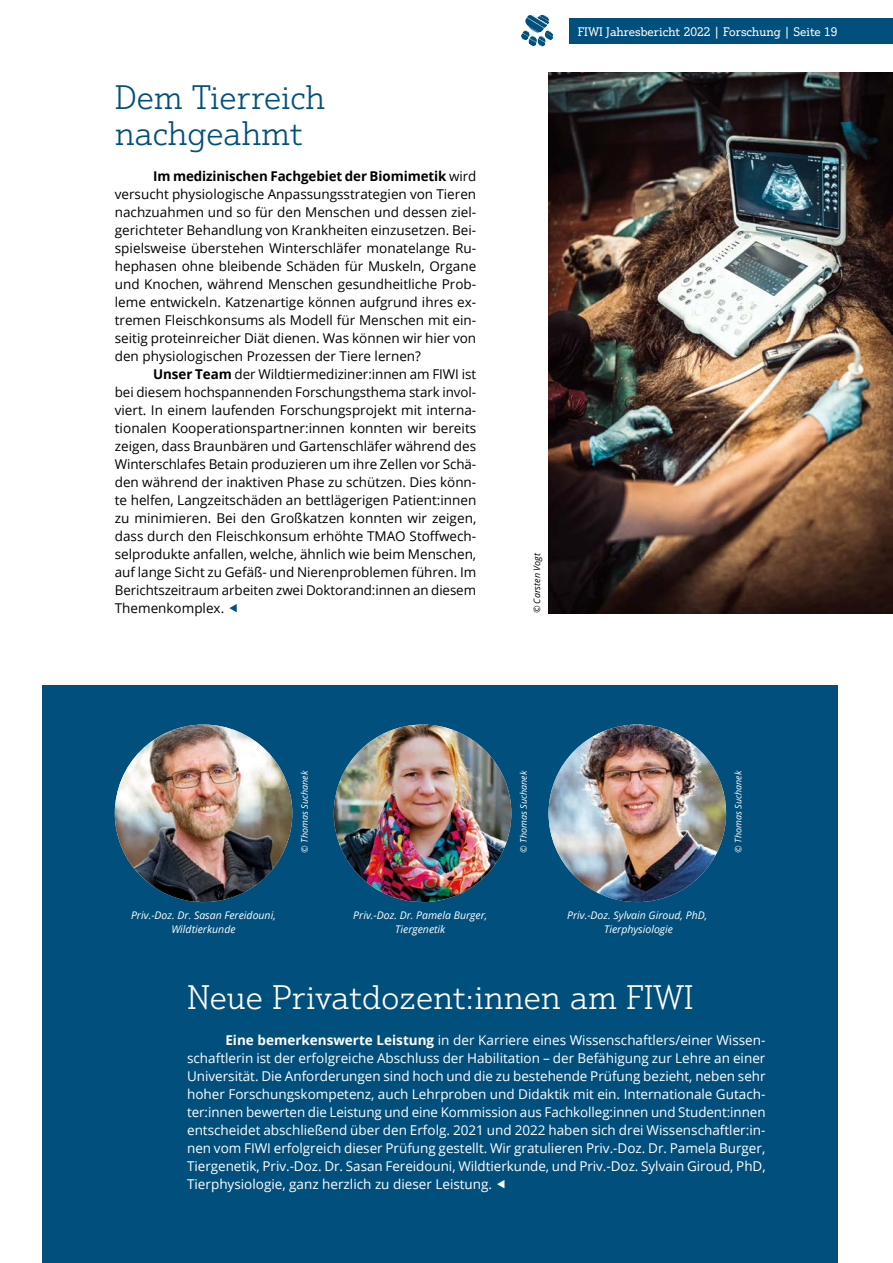
<style>
.page{position:relative;width:893px;height:1263px;background:#fff}
.page>*{position:absolute;margin:0;border:0;box-sizing:border-box;transform-origin:0 0}
.t1{font:300 33px "Justus Pro";color:#fff}
.t2{font:300 33px/36px "Justus Pro";color:#004f7c}
.t3{font:13.5px/18px "Open Sans";color:#000;text-align:justify}
.t4{font:13.5px/18px "Open Sans";color:#fff;text-align:justify}
.t5{font:12px "Justus Pro";color:#fff}
.t6{font:italic 10.5px/13.5px "Open Sans";color:#fff;text-align:center}
.t7{font:italic 9px "Open Sans";color:#fff}
.t8{font:italic 9px "Open Sans";color:#000}
.s1{font-weight:700}
</style>
<div class="page">
<div style="left:43px;top:685px;width:795px;height:578px;background:#004f7c"></div>
<img style="left:549px;top:724px;width:177px;height:178px;border-radius:89px">
<img style="left:334px;top:724px;width:177px;height:178px;border-radius:89px">
<img style="left:115px;top:724px;width:177px;height:178px;border-radius:89px">
<img style="left:549px;top:72px;width:344px;height:541px">
<svg style="left:521px;top:15px;width:32px;height:31px"></svg>
<div style="left:569px;top:18px;width:324px;height:26px;background:#004f7c"></div>
<h1 class="t2" style="left:115px;top:79px;width:212px">Dem Tierreich nachgeahmt</h1>
<p class="t3" style="left:115px;top:167px;width:363px;text-indent:38px"><span class="s1">Im medizinischen Fachgebiet der Biomimetik</span> wird versucht physiologische Anpassungsstrategien von Tieren nachzuahmen und so für den Menschen und dessen ziel&shy;gerichteter Behandlung von Krankheiten einzusetzen. Bei&shy;spielsweise überstehen Winterschläfer monatelange Ru&shy;hephasen ohne bleibende Schäden für Muskeln, Organe und Knochen, während Menschen gesundheitliche Prob&shy;leme entwickeln. Katzenartige können aufgrund ihres ex&shy;tremen Fleischkonsums als Modell für Menschen mit ein&shy;seitig proteinreicher Diät dienen. Was können wir hier von den physiologischen Prozessen der Tiere lernen?</p>
<p class="t3" style="left:115px;top:365px;width:363px;text-indent:38px"><span class="s1">Unser Team</span> der Wildtiermediziner:innen am FIWI ist bei diesem hochspannenden Forschungsthema stark invol&shy;viert. In einem laufenden Forschungsprojekt mit interna&shy;tionalen Kooperationspartner:innen konnten wir bereits zeigen, dass Braunbären und Gartenschläfer während des Winterschlafes Betain produzieren um ihre Zellen vor Schä&shy;den während der inaktiven Phase zu schützen. Dies könn&shy;te helfen, Langzeitschäden an bettlägerigen Patient:innen zu minimieren. Bei den Großkatzen konnten wir zeigen, dass durch den Fleischkonsum erhöhte TMAO Stoffwech&shy;selprodukte anfallen, welche, ähnlich wie beim Menschen, auf lange Sicht zu Gefäß- und Nierenproblemen führen. Im Berichtszeitraum arbeiten zwei Doktorand:innen an diesem Themenkomplex.</p>
<p class="t5" style="left:578px;top:25px;width:261px">FIWI Jahresbericht 2022 | Forschung | Seite 19</p>
<p class="t8" style="left:531px;top:613px;width:62px;rotate:-90deg">© Carsten Vogt</p>
<p class="t7" style="left:298px;top:853px;width:83px;rotate:-90deg">© Thomas Suchanek</p>
<p class="t7" style="left:517px;top:853px;width:83px;rotate:-90deg">© Thomas Suchanek</p>
<p class="t7" style="left:732px;top:853px;width:83px;rotate:-90deg">© Thomas Suchanek</p>
<p class="t6" style="left:131px;top:908px;width:146px">Priv.-Doz. Dr. Sasan Fereidouni,<br>Wildtierkunde</p>
<p class="t6" style="left:353px;top:908px;width:136px">Priv.-Doz. Dr. Pamela Burger,<br>Tiergenetik</p>
<p class="t6" style="left:567px;top:908px;width:142px">Priv.-Doz. Sylvain Giroud, PhD,<br>Tierphysiologie</p>
<h1 class="t1" style="left:187px;top:977px;width:508px">Neue Privatdozent:innen am FIWI</h1>
<p class="t4" style="left:187px;top:1031px;width:580px;text-indent:38px"><span class="s1">Eine bemerkenswerte Leistung</span> in der Karriere eines Wissenschaftlers/einer Wissen&shy;schaftlerin ist der erfolgreiche Abschluss der Habilitation – der Befähigung zur Lehre an einer Universität. Die Anforderungen sind hoch und die zu bestehende Prüfung bezieht, neben sehr hoher Forschungskompetenz, auch Lehrproben und Didaktik mit ein. Internationale Gutach&shy;ter:innen bewerten die Leistung und eine Kommission aus Fachkolleg:innen und Student:innen entscheidet abschließend über den Erfolg. 2021 und 2022 haben sich drei Wissenschaftler:in&shy;nen vom FIWI erfolgreich dieser Prüfung gestellt. Wir gratulieren Priv.-Doz. Dr. Pamela Burger, Tiergenetik, Priv.-Doz. Dr. Sasan Fereidouni, Wildtierkunde, und Priv.-Doz. Sylvain Giroud, PhD, Tierphysiologie, ganz herzlich zu dieser Leistung.</p>
</div>
